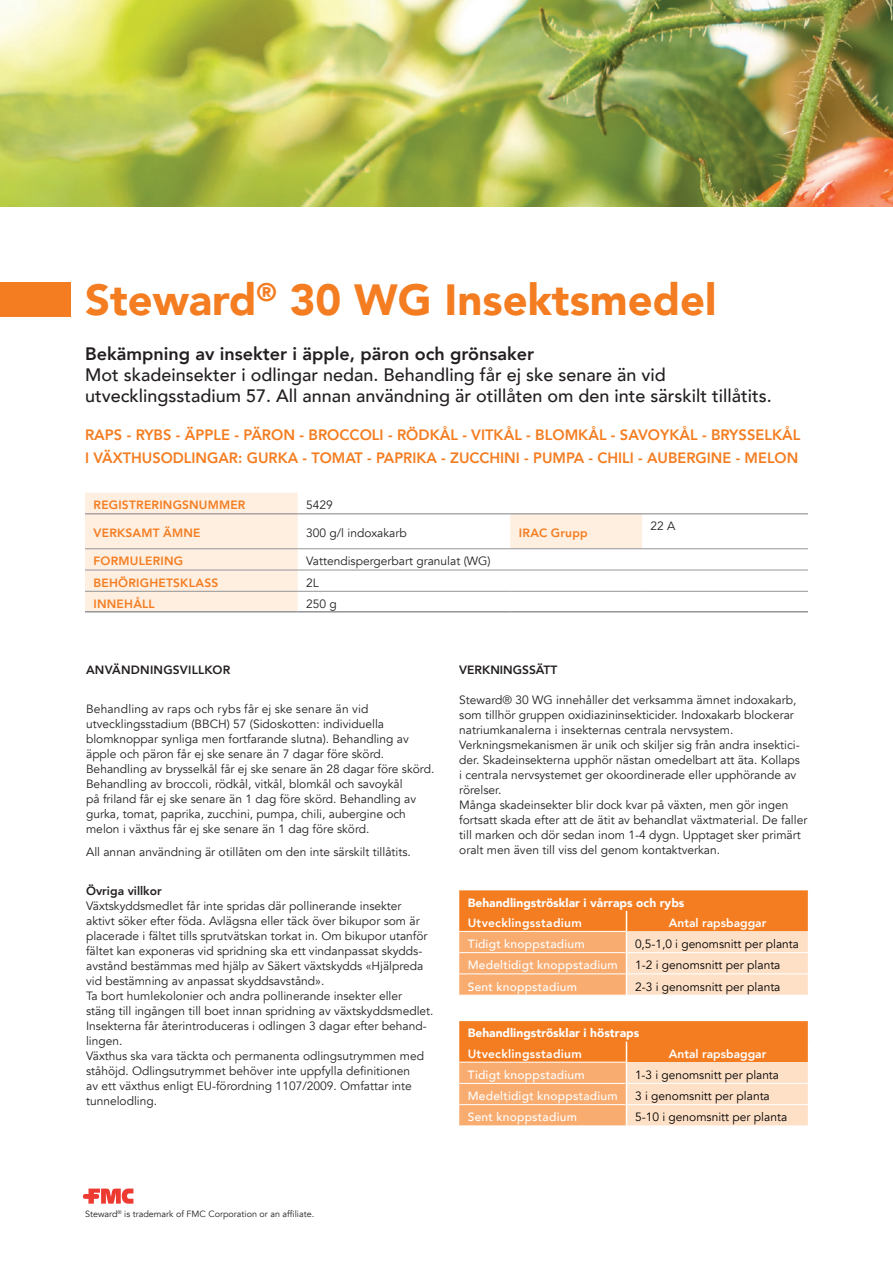
<style>
.page{position:relative;width:893px;height:1263px;background:#fff}
.page>*{position:absolute;margin:0;border:0;box-sizing:border-box;transform-origin:0 0}
.t1{font:900 43.5px "Avenir";color:#f47d21}
.t2{font:500 18px/21.6px "Avenir";color:#231f20}
.t3{font:800 18px "Avenir";color:#231f20}
.t4{font:800 15px/22.5px "Avenir";color:#f47d21}
.t5{font:12px/15px "Avenir";color:#231f20}
.t6{font:12px "Avenir";color:#000}
.t7{font:500 12px "Avenir";letter-spacing:.02em;color:#fff}
.t8{font:800 12px "Avenir";letter-spacing:.02em;color:#f47d21}
.t9{font:800 12px "Avenir";letter-spacing:.015em;color:#fff}
.t10{font:900 12px "Avenir";color:#fff}
.t11{font:800 12px "Avenir";color:#231f20}
.t12{font:800 12px "Avenir";letter-spacing:.02em;color:#231f20}
.t13{font:9px "Avenir";color:#231f20}
</style>
<div class="page">
<svg style="left:85px;top:493px;width:557px;height:118px"></svg>
<hr style="left:85px;top:514px;width:213px;height:1px;background:#808083">
<hr style="left:298px;top:514px;width:212px;height:1px;background:#808083">
<hr style="left:510px;top:514px;width:132px;height:1px;background:#808083">
<hr style="left:642px;top:514px;width:166px;height:1px;background:#808083">
<hr style="left:85px;top:548px;width:213px;height:1px;background:#939598">
<hr style="left:298px;top:548px;width:212px;height:1px;background:#939598">
<hr style="left:510px;top:548px;width:132px;height:1px;background:#939598">
<hr style="left:642px;top:548px;width:166px;height:1px;background:#939598">
<hr style="left:85px;top:570px;width:213px;height:1px;background:#939598">
<hr style="left:298px;top:570px;width:212px;height:1px;background:#939598">
<hr style="left:510px;top:570px;width:132px;height:1px;background:#939598">
<hr style="left:642px;top:570px;width:166px;height:1px;background:#939598">
<hr style="left:85px;top:591px;width:213px;height:1px;background:#939598">
<hr style="left:298px;top:591px;width:212px;height:1px;background:#939598">
<hr style="left:510px;top:591px;width:132px;height:1px;background:#939598">
<hr style="left:642px;top:591px;width:166px;height:1px;background:#939598">
<hr style="left:85px;top:611px;width:213px;height:1px;background:#939598">
<hr style="left:298px;top:611px;width:212px;height:1px;background:#939598">
<hr style="left:510px;top:611px;width:132px;height:1px;background:#939598">
<hr style="left:642px;top:611px;width:166px;height:1px;background:#939598">
<svg style="left:83px;top:1188px;width:50px;height:15px"></svg>
<img style="left:0;top:0;width:893px;height:206px">
<svg style="left:459px;top:890px;width:350px;height:105px;background:#f8ac71"></svg>
<svg style="left:459px;top:1021px;width:350px;height:105px;background:#f8ac71"></svg>
<div style="left:0;top:283px;width:70px;height:34px;background:#f47d21"></div>
<h1 class="t1" style="left:85px;top:263px;width:633px">Steward<sup>®</sup> 30 WG Insektsmedel</h1>
<h2 class="t3" style="left:85px;top:339px;width:450px">Bekämpning av insekter i äpple, päron och grönsaker</h2>
<h2 class="t2" style="left:85px;top:362px;width:688px">Mot skadeinsekter i odlingar nedan. Behandling får ej ske senare än vid utvecklingsstadium 57. All annan användning är otillåten om den inte särskilt tillåtits.</h2>
<p class="t4" style="left:85px;top:424px;width:717px">RAPS - RYBS - ÄPPLE - PÄRON - BROCCOLI - RÖDKÅL - VITKÅL - BLOMKÅL - SAVOYKÅL - BRYSSELKÅL<br>I VÄXTHUSODLINGAR: GURKA - TOMAT - PAPRIKA - ZUCCHINI - PUMPA - CHILI - AUBERGINE - MELON</p>
<p class="t8" style="left:94px;top:496px;width:153px">REGISTRERINGSNUMMER</p>
<p class="t5" style="left:306px;top:498px;width:28px">5429</p>
<p class="t8" style="left:94px;top:524px;width:108px">VERKSAMT ÄMNE</p>
<p class="t5" style="left:306px;top:526px;width:102px">300 g/l indoxakarb</p>
<p class="t8" style="left:519px;top:524px;width:71px">IRAC Grupp</p>
<p class="t5" style="left:651px;top:519px;width:26px">22 A</p>
<p class="t8" style="left:94px;top:552px;width:91px">FORMULERING</p>
<p class="t5" style="left:306px;top:554px;width:186px">Vattendispergerbart granulat (WG)</p>
<p class="t8" style="left:94px;top:573px;width:126px">BEHÖRIGHETSKLASS</p>
<p class="t5" style="left:306px;top:575px;width:14px">2L</p>
<p class="t8" style="left:94px;top:594px;width:63px">INNEHÅLL</p>
<p class="t5" style="left:306px;top:596px;width:32px">250 g</p>
<p class="t12" style="left:86px;top:661px;width:146px">ANVÄNDNINGSVILLKOR</p>
<p class="t5" style="left:86px;top:701px;width:350px">Behandling av raps och rybs får ej ske senare än vid utvecklingsstadium (BBCH) 57 (Sidoskotten: individuella blomknoppar synliga men fortfarande slutna). Behandling av äpple och päron får ej ske senare än 7 dagar före skörd.<br>Behandling av brysselkål får ej ske senare än 28 dagar före skörd.<br>Behandling av broccoli, rödkål, vitkål, blomkål och savoykål<br>på friland får ej ske senare än 1 dag före skörd. Behandling av gurka, tomat, paprika, zucchini, pumpa, chili, aubergine och melon i växthus får ej ske senare än 1 dag före skörd.</p>
<p class="t5" style="left:86px;top:845px;width:326px">All annan användning är otillåten om den inte särskilt tillåtits.</p>
<p class="t11" style="left:86px;top:881px;width:77px">Övriga villkor</p>
<p class="t5" style="left:86px;top:898px;width:349px">Växtskyddsmedlet får inte spridas där pollinerande insekter<br>aktivt söker efter föda. Avlägsna eller täck över bikupor som är placerade i fältet tills sprutvätskan torkat in. Om bikupor utanför fältet kan exponeras vid spridning ska ett vindanpassat skydds&shy;avstånd bestämmas med hjälp av Säkert växtskydds «Hjälpreda vid bestämning av anpassat skyddsavstånd».<br>Ta bort humlekolonier och andra pollinerande insekter eller stäng till ingången till boet innan spridning av växtskyddsmedlet.<br>Insekterna får återintroduceras i odlingen 3 dagar efter behand&shy;lingen.<br>Växthus ska vara täckta och permanenta odlingsutrymmen med ståhöjd. Odlingsutrymmet behöver inte uppfylla definitionen<br>av ett växthus enligt EU-förordning 1107/2009. Omfattar inte tunnelodling.</p>
<p class="t10" style="left:468px;top:892px;width:218px">Behandlingströsklar i vårraps och rybs</p>
<p class="t11" style="left:459px;top:661px;width:100px">VERKNINGSSÄTT</p>
<p class="t5" style="left:459px;top:693px;width:350px">Steward® 30 WG innehåller det verksamma ämnet indoxakarb, som tillhör gruppen oxidiazininsekticider. Indoxakarb blockerar natriumkanalerna i insekternas centrala nervsystem.<br>Verkningsmekanismen är unik och skiljer sig från andra insektici&shy;der. Skadeinsekterna upphör nästan omedelbart att äta. Kollaps<br>i centrala nervsystemet ger okoordinerade eller upphörande av rörelser.<br>Många skadeinsekter blir dock kvar på växten, men gör ingen fortsatt skada efter att de ätit av behandlat växtmaterial. De faller till marken och dör sedan inom 1-4 dygn. Upptaget sker primärt oralt men även till viss del genom kontaktverkan.</p>
<p class="t9" style="left:468px;top:913px;width:116px">Utvecklingsstadium</p>
<p class="t9" style="left:669px;top:913px;width:99px">Antal rapsbaggar</p>
<p class="t7" style="left:468px;top:933px;width:118px">Tidigt knoppstadium</p>
<p class="t6" style="left:635px;top:937px;width:165px">0,5-1,0 i genomsnitt per planta</p>
<p class="t7" style="left:468px;top:955px;width:151px">Medeltidigt knoppstadium</p>
<p class="t6" style="left:635px;top:958px;width:147px">1-2 i genomsnitt per planta</p>
<p class="t7" style="left:468px;top:976px;width:111px">Sent knoppstadium</p>
<p class="t6" style="left:635px;top:979px;width:147px">2-3 i genomsnitt per planta</p>
<p class="t10" style="left:468px;top:1023px;width:173px">Behandlingströsklar i höstraps</p>
<p class="t9" style="left:468px;top:1044px;width:116px">Utvecklingsstadium</p>
<p class="t9" style="left:669px;top:1044px;width:99px">Antal rapsbaggar</p>
<p class="t7" style="left:468px;top:1064px;width:118px">Tidigt knoppstadium</p>
<p class="t6" style="left:635px;top:1067px;width:146px">1-3 i genomsnitt per planta</p>
<p class="t7" style="left:468px;top:1085px;width:151px">Medeltidigt knoppstadium</p>
<p class="t6" style="left:635px;top:1089px;width:136px">3 i genomsnitt per planta</p>
<p class="t7" style="left:468px;top:1107px;width:111px">Sent knoppstadium</p>
<p class="t6" style="left:635px;top:1110px;width:154px">5-10 i genomsnitt per planta</p>
<p class="t13" style="left:85px;top:1208px;width:231px">Steward<sup>®</sup> is trademark of FMC Corporation or an affiliate.</p>
</div>
